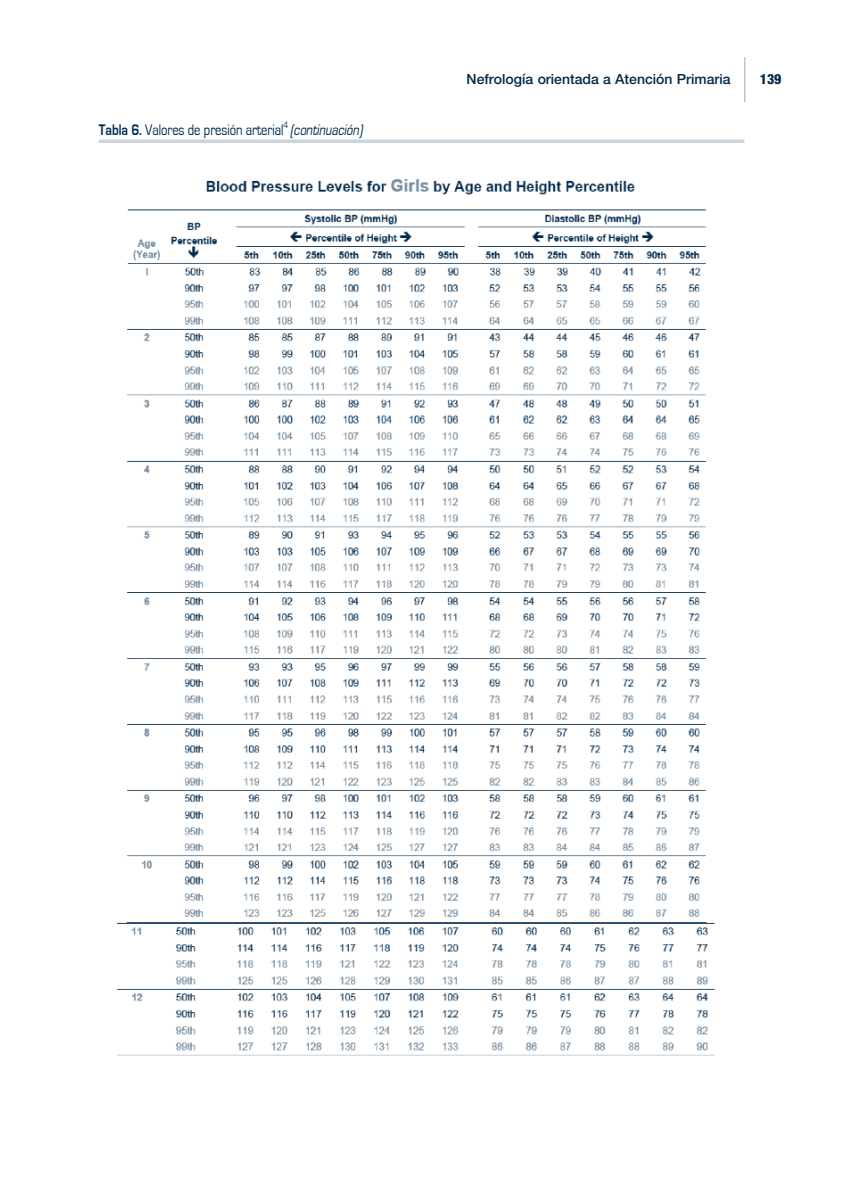
<style>
.page{position:relative;width:844px;height:1191px;background:#fff}
.page>*{position:absolute;margin:0;border:0;box-sizing:border-box;transform-origin:0 0}
.t1{font:15.75px "Eurostile";letter-spacing:-.005em;color:#00284a;scale:.8 1}
.t2{font:500 14px "Helvetica Neue LT Std";color:#00284a}
.t3{font:800 condensed 14px "Helvetica Neue LT Std";color:#00284a}
.s1{font-weight:700}
.s2{font-style:italic}
</style>
<div class="page">
<hr style="left:744px;top:57px;width:1px;height:45px;background:#99a9b7">
<svg style="left:99px;top:139px;width:645px;height:4px;background:#d2d9df"></svg>
<img style="left:116px;top:179px;width:599px;height:877px">
<p class="t1" style="left:99px;top:121px;width:335px"><span class="s1">Tabla 6.</span> Valores de presión arterial<sup>4</sup> <span class="s2">(continuación)</span></p>
<p class="t2" style="left:466px;top:71px;width:265px">Nefrología orientada a Atención Primaria</p>
<p class="t3" style="left:759px;top:71px;width:23px">139</p>
</div>
